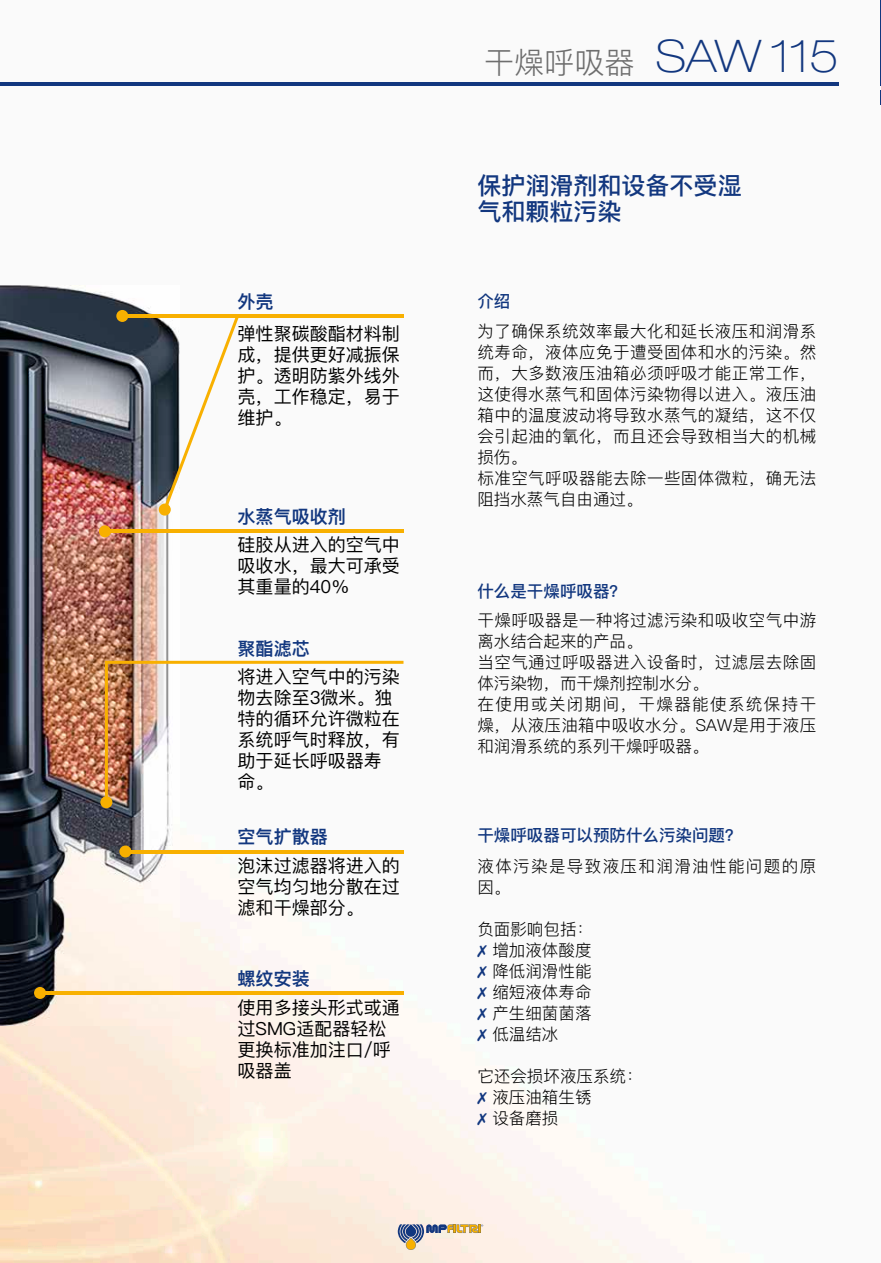
<style>
.page{position:relative;width:881px;height:1263px;background:#fff}
.page>*{position:absolute;margin:0;border:0;box-sizing:border-box;transform-origin:0 0}
.t1{font:100 expanded 45px "Helvetica Neue LT Std";color:#12377f}
.t2{font:500 24px/25.5px "Ping Fang SC";color:#12377f}
.t3{font:18px/21px "Ping Fang SC";color:#000;text-align:justify}
.t4{font:600 18px "Ping Fang SC";color:#12377f}
.t5{font:300 16.5px/21px "Ping Fang SC";letter-spacing:.025em;color:#000}
.t6{font:500 16.5px "Ping Fang SC";color:#12377f}
.t7{font:300 16.5px/21px "Ping Fang SC";color:#000}
.t8{font:300 16.5px/21px "Ping Fang SC";letter-spacing:.085em;color:#000}
.s1{font-family:"Ping Fang SC";font-weight:300;font-stretch:normal;font-size:30px;color:#6e6e6e}
.s2{color:#12377f}
</style>
<div class="page">
<img style="left:0;top:82px;width:839px;height:1181px">
<hr style="left:880px;top:0;width:1px;height:85px;background:#12377f">
<svg style="left:880px;top:90px;width:1px;height:15px"></svg>
<hr style="left:0;top:83px;width:838px;height:3px;background:#12377f">
<img style="left:0;top:285px;width:179px;height:740px">
<svg style="left:105px;top:661px;width:298px;height:141px"></svg>
<div style="left:100px;top:796px;width:12px;height:12px;background:#f8b000;border-radius:50%"></div>
<hr style="left:125px;top:850px;width:278px;height:3px;background:#f8b000">
<div style="left:119px;top:845px;width:12px;height:12px;background:#f8b000;border-radius:50%"></div>
<hr style="left:40px;top:991px;width:363px;height:3px;background:#f8b000">
<div style="left:34px;top:987px;width:12px;height:12px;background:#f8b000;border-radius:50%"></div>
<hr style="left:105px;top:530px;width:298px;height:3px;background:#f8b000">
<div style="left:99px;top:525px;width:12px;height:12px;background:#f8b000;border-radius:50%"></div>
<hr style="left:122px;top:314px;width:281px;height:3px;background:#f8b000">
<div style="left:116px;top:310px;width:12px;height:12px;background:#f8b000;border-radius:50%"></div>
<svg style="left:163px;top:317px;width:76px;height:193px"></svg>
<div style="left:159px;top:504px;width:12px;height:12px;background:#f8b000;border-radius:50%"></div>
<svg style="left:397px;top:1224px;width:86px;height:26px;background:#c7beb3"></svg>
<p class="t4" style="left:237px;top:290px;width:37px">外壳</p>
<p class="t3" style="left:237px;top:323px;width:163px">弹性聚碳酸酯材料制成，提供更好减振保护。透明防紫外线外壳，工作稳定，易于维护。</p>
<p class="t4" style="left:237px;top:505px;width:109px">水蒸气吸收剂</p>
<p class="t3" style="left:237px;top:533px;width:163px">硅胶从进入的空气中吸收水，最大可承受其重量的40％</p>
<p class="t4" style="left:237px;top:637px;width:73px">聚酯滤芯</p>
<p class="t3" style="left:237px;top:666px;width:163px;text-align:left">将进入空气中的污染物去除至3微米。独特的循环允许微粒在系统呼气时释放，有助于延长呼吸器寿命。</p>
<p class="t4" style="left:237px;top:825px;width:91px">空气扩散器</p>
<p class="t3" style="left:237px;top:854px;width:163px">泡沫过滤器将进入的空气均匀地分散在过滤和干燥部分。</p>
<p class="t4" style="left:237px;top:967px;width:73px">螺纹安装</p>
<p class="t3" style="left:237px;top:996px;width:163px;text-align:left">使用多接头形式或通过SMG适配器轻松更换标准加注口/呼吸器盖</p>
<h1 class="t1" style="left:484px;top:29px;width:355px"><span class="s1">干燥呼吸器</span> SAW 115</h1>
<h2 class="t2" style="left:477px;top:173px;width:265px">保护润滑剂和设备不受湿气和颗粒污染</h2>
<p class="t6" style="left:477px;top:290px;width:34px">介绍</p>
<p class="t5" style="left:477px;top:320px;width:340px">为了确保系统效率最大化和延长液压和润滑系统寿命，液体应免于遭受固体和水的污染。然而，大多数液压油箱必须呼吸才能正常工作，这使得水蒸气和固体污染物得以进入。液压油箱中的温度波动将导致水蒸气的凝结，这不仅会引起油的氧化，而且还会导致相当大的机械损伤。<br>标准空气呼吸器能去除一些固体微粒，确无法阻挡水蒸气自由通过。</p>
<p class="t6" style="left:477px;top:581px;width:150px">什么是干燥呼吸器？</p>
<p class="t5" style="left:477px;top:610px;width:340px">干燥呼吸器是一种将过滤污染和吸收空气中游离水结合起来的产品。<br>当空气通过呼吸器进入设备时，过滤层去除固体污染物，而干燥剂控制水分。<br>在使用或关闭期间，干燥器能使系统保持干燥，从液压油箱中吸收水分。SAW是用于液压和润滑系统的系列干燥呼吸器。</p>
<p class="t6" style="left:477px;top:825px;width:265px">干燥呼吸器可以预防什么污染问题？</p>
<p class="t8" style="left:477px;top:856px;width:340px">液体污染是导致液压和润滑油性能问题的原因。</p>
<p class="t5" style="left:477px;top:918px;width:117px;text-align:justify">负面影响包括：<span class="s2">✗</span> 增加液体酸度<span class="s2">✗</span> 降低润滑性能<span class="s2">✗</span> 缩短液体寿命<span class="s2">✗</span> 产生细菌菌落<span class="s2">✗</span> 低温结冰</p>
<p class="t7" style="left:477px;top:1066px;width:166px">它还会损坏液压系统：<span class="s2">✗</span> 液压油箱生锈<br><span class="s2">✗</span> 设备磨损</p>
</div>
